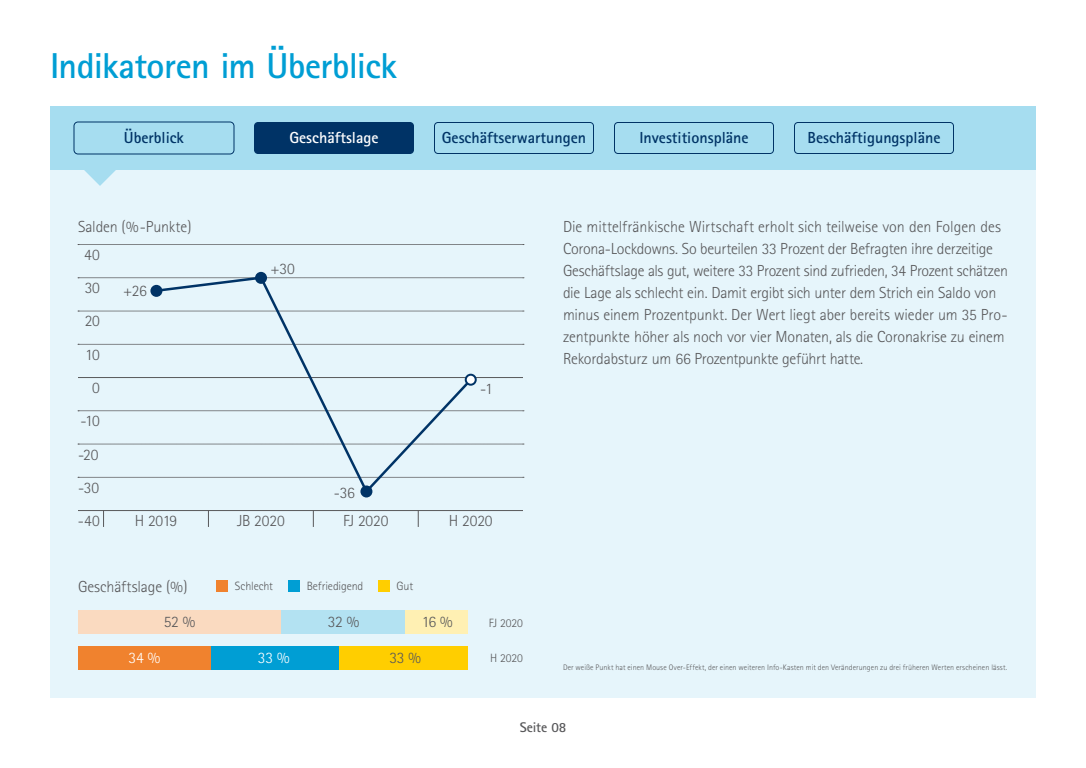
<style>
.page{position:relative;width:1086px;height:768px;background:#fff}
.page>*{position:absolute;margin:0;border:0;box-sizing:border-box;transform-origin:0 0}
.Headline_Kategorie_2{font:700 36px "Rotis Sans Serif";letter-spacing:-.015em;color:#009ed4}
.Fliesstext_10_pt_tit{font:300 16px/22px "Rotis Sans Serif";letter-spacing:-.015em;color:#58585a}
.t1{font:700 16px "Rotis Sans Serif";color:#036}
.t2{font:700 16px "Rotis Sans Serif";color:#fff}
.Fliesstext_10_pt_tit-2{font:300 16px "Rotis Sans Serif";color:#fff}
.Headline_Kategorie_2-2{font:700 14px "Rotis Sans Serif";letter-spacing:-.005em;color:#58585a}
.Fliesstext_10_pt_tit-3{font:300 12px "Rotis Sans Serif";letter-spacing:-.01em;color:#58585a}
.Fliesstext_10_pt_tit-4{font:300 8px "Rotis Sans Serif";letter-spacing:.005em;color:#58585a}
</style>
<div class="page">
<div style="left:50px;top:106px;width:986px;height:592px;background:#e6f5fb"></div>
<svg style="left:78px;top:244px;width:446px;height:1px"></svg>
<hr style="left:78px;top:510px;width:445px;height:1px;background:#58585a">
<svg style="left:78px;top:477px;width:446px;height:1px"></svg>
<svg style="left:78px;top:444px;width:446px;height:1px"></svg>
<svg style="left:78px;top:411px;width:446px;height:1px"></svg>
<hr style="left:78px;top:377px;width:445px;height:1px;background:#58585a">
<svg style="left:78px;top:344px;width:446px;height:1px"></svg>
<svg style="left:78px;top:311px;width:446px;height:1px"></svg>
<svg style="left:78px;top:278px;width:446px;height:1px"></svg>
<svg style="left:103px;top:511px;width:1px;height:16px"></svg>
<svg style="left:208px;top:511px;width:1px;height:16px"></svg>
<svg style="left:313px;top:511px;width:1px;height:16px"></svg>
<svg style="left:418px;top:511px;width:1px;height:16px"></svg>
<div style="left:50px;top:106px;width:986px;height:64px;background:#a6ddf0"></div>
<svg style="left:84px;top:170px;width:32px;height:16px"></svg>
<div style="left:211px;top:646px;width:128px;height:24px;background:#009ed4"></div>
<div style="left:339px;top:646px;width:129px;height:24px;background:#ffce00"></div>
<div style="left:78px;top:646px;width:133px;height:24px;background:#f0822e"></div>
<div style="left:281px;top:610px;width:125px;height:24px;background:#b3e2f2"></div>
<div style="left:406px;top:610px;width:62px;height:24px;background:#fff0b3"></div>
<div style="left:78px;top:610px;width:203px;height:24px;background:#fadac0"></div>
<div style="left:216px;top:580px;width:12px;height:12px;background:#f0822e"></div>
<div style="left:288px;top:580px;width:12px;height:12px;background:#009ed4"></div>
<div style="left:378px;top:580px;width:12px;height:12px;background:#ffce00"></div>
<svg style="left:154px;top:274px;width:320px;height:222px"></svg>
<div style="left:466px;top:375px;width:10px;height:10px;background:#fff;border-radius:50%"></div>
<div style="left:465px;top:374px;width:12px;height:12px;border:2px solid #036;border-radius:50%"></div>
<div style="left:150px;top:285px;width:12px;height:12px;background:#036;border-radius:50%"></div>
<div style="left:255px;top:272px;width:12px;height:12px;background:#036;border-radius:50%"></div>
<div style="left:360px;top:486px;width:12px;height:12px;background:#036;border-radius:50%"></div>
<div style="left:434px;top:122px;width:160px;height:32px;border:1px solid #036;border-radius:4px"></div>
<div style="left:254px;top:122px;width:160px;height:32px;background:#036;border-radius:4px"></div>
<div style="left:614px;top:122px;width:160px;height:32px;border:1px solid #036;border-radius:4px"></div>
<div style="left:794px;top:122px;width:160px;height:32px;border:1px solid #036;border-radius:4px"></div>
<div style="left:74px;top:122px;width:160px;height:32px;border:1px solid #036;border-radius:4px"></div>
<p class="Headline_Kategorie_2" style="left:50px;top:44px;width:349px">Indikatoren im Überblick</p>
<p class="t1" style="left:124px;top:128px;width:62px">Überblick</p>
<p class="t2" style="left:289px;top:128px;width:91px">Geschäftslage</p>
<p class="t1" style="left:442px;top:128px;width:146px">Geschäftserwartungen</p>
<p class="t1" style="left:639px;top:128px;width:111px">Investitionspläne</p>
<p class="t1" style="left:807px;top:128px;width:135px">Beschäftigungspläne</p>
<p class="Fliesstext_10_pt_tit" style="left:78px;top:216px;width:115px">Salden (%-Punkte)</p>
<p class="Fliesstext_10_pt_tit" style="left:84px;top:243px;width:17px">40</p>
<p class="Fliesstext_10_pt_tit" style="left:85px;top:277px;width:17px">30</p>
<p class="Fliesstext_10_pt_tit" style="left:85px;top:310px;width:17px">20</p>
<p class="Fliesstext_10_pt_tit" style="left:85px;top:343px;width:16px">10</p>
<p class="Fliesstext_10_pt_tit" style="left:92px;top:377px;width:9px">0</p>
<p class="Fliesstext_10_pt_tit" style="left:80px;top:410px;width:21px">-10</p>
<p class="Fliesstext_10_pt_tit" style="left:78px;top:443px;width:22px">-20</p>
<p class="Fliesstext_10_pt_tit" style="left:78px;top:477px;width:23px">-30</p>
<p class="Fliesstext_10_pt_tit" style="left:123px;top:279px;width:25px">+26</p>
<p class="Fliesstext_10_pt_tit" style="left:271px;top:258px;width:26px">+30</p>
<p class="Fliesstext_10_pt_tit" style="left:334px;top:481px;width:22px">-36</p>
<p class="Fliesstext_10_pt_tit" style="left:480px;top:378px;width:14px">-1</p>
<p class="Fliesstext_10_pt_tit" style="left:78px;top:510px;width:24px">-40</p>
<p class="Fliesstext_10_pt_tit" style="left:135px;top:510px;width:44px">H 2019</p>
<p class="Fliesstext_10_pt_tit" style="left:237px;top:510px;width:49px">JB 2020</p>
<p class="Fliesstext_10_pt_tit" style="left:343px;top:510px;width:47px">FJ 2020</p>
<p class="Fliesstext_10_pt_tit" style="left:449px;top:510px;width:45px">H 2020</p>
<p class="Fliesstext_10_pt_tit" style="left:78px;top:575px;width:111px">Geschäftslage (%)</p>
<p class="Fliesstext_10_pt_tit-3" style="left:235px;top:579px;width:40px">Schlecht</p>
<p class="Fliesstext_10_pt_tit-3" style="left:307px;top:579px;width:58px">Befriedigend</p>
<p class="Fliesstext_10_pt_tit-3" style="left:397px;top:579px;width:18px">Gut</p>
<p class="Fliesstext_10_pt_tit" style="left:164px;top:610px;width:33px">52 %</p>
<p class="Fliesstext_10_pt_tit" style="left:328px;top:610px;width:33px">32 %</p>
<p class="Fliesstext_10_pt_tit" style="left:422px;top:610px;width:32px">16 %</p>
<p class="Fliesstext_10_pt_tit-2" style="left:129px;top:648px;width:33px">34 %</p>
<p class="Fliesstext_10_pt_tit-2" style="left:258px;top:648px;width:33px">33 %</p>
<p class="Fliesstext_10_pt_tit" style="left:389px;top:646px;width:33px">33 %</p>
<p class="Fliesstext_10_pt_tit-3" style="left:489px;top:616px;width:36px">FJ 2020</p>
<p class="Fliesstext_10_pt_tit-3" style="left:490px;top:651px;width:34px">H 2020</p>
<p class="Fliesstext_10_pt_tit" style="left:563px;top:216px;width:446px">Die mittelfränkische Wirtschaft erholt sich teilweise von den Folgen des Corona-Lockdowns. So beurteilen 33 Prozent der Befragten ihre derzeitige Geschäftslage als gut, weitere 33 Prozent sind zufrieden, 34 Prozent schätzen die Lage als schlecht ein. Damit ergibt sich unter dem Strich ein Saldo von minus einem Prozentpunkt. Der Wert liegt aber bereits wieder um 35 Pro&shy;zentpunkte höher als noch vor vier Monaten, als die Coronakrise zu einem Rekordabsturz um 66 Prozentpunkte geführt hatte.</p>
<p class="Fliesstext_10_pt_tit-4" style="left:563px;top:663px;width:446px">Der weiße Punkt hat einen Mouse Over-Effekt, der einen weiteren Info-Kasten mit den Veränderungen zu drei früheren Werten erscheinen lässt.</p>
<p class="Headline_Kategorie_2-2" style="left:520px;top:718px;width:48px">Seite 08</p>
</div>
